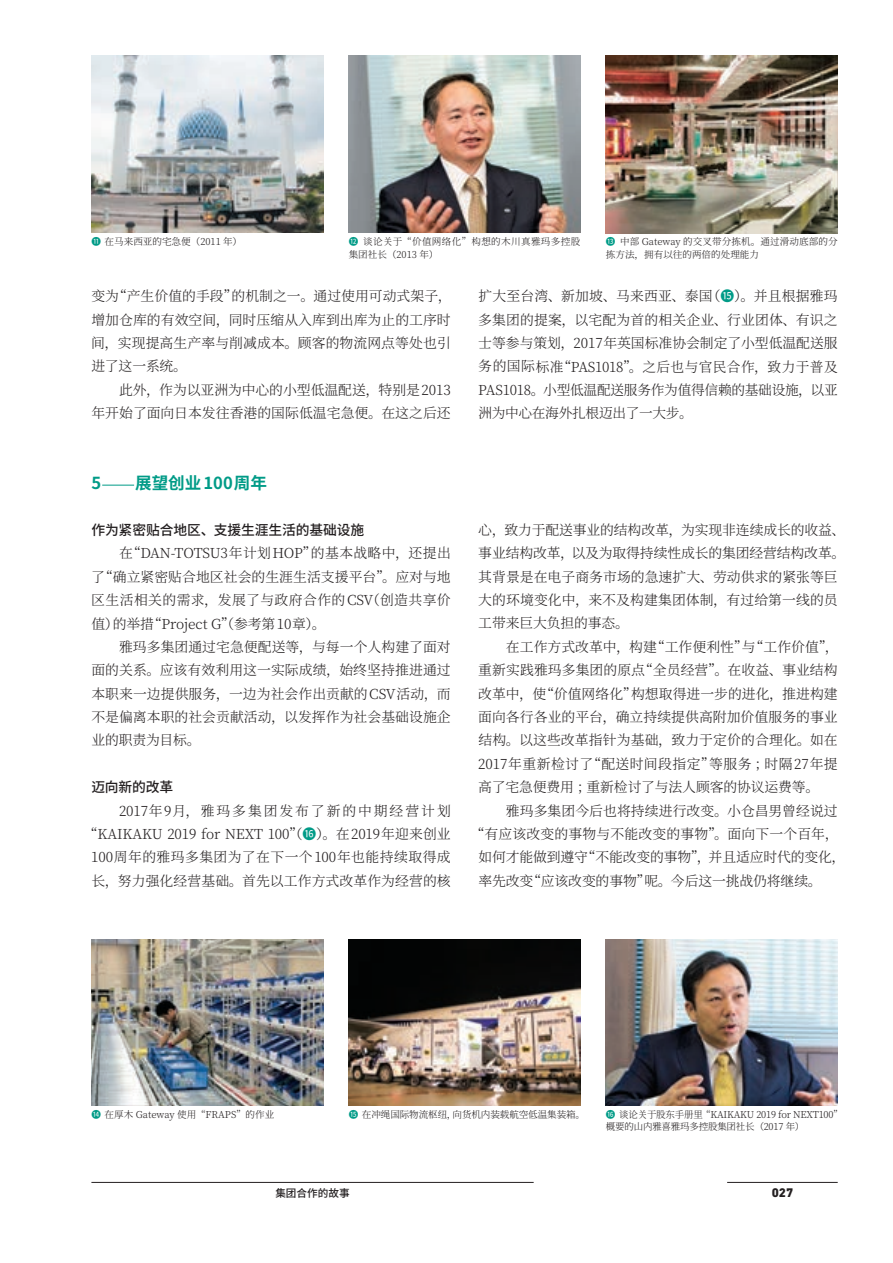
<style>
.page{position:relative;width:893px;height:1263px;background:#fff}
.page>*{position:absolute;margin:0;border:0;box-sizing:border-box;transform-origin:0 0}
.中見出し{font:700 16.65px "Source Han Sans CN";color:#009b87}
.本文{font:300 13.8px/23.4px "Source Han Serif SC";letter-spacing:.005em;color:#231f20;text-align:justify}
.小見出し{font:500 13.8px "Source Han Sans CN";letter-spacing:-.01em;color:#231f20}
.t1{font:800 12.75px "DIN Next LT Pro";color:#231f20}
.t2{font:500 10.65px "Source Han Sans CN";color:#231f20}
.cap{font:300 9.6px/12.8px "Source Han Serif SC";color:#231f20}
.cap-2{font:300 9.6px/12.8px "Source Han Serif SC";letter-spacing:-.02em;color:#231f20}
.cap-3{font:300 9.6px/12.8px "Source Han Serif SC";letter-spacing:.04em;color:#231f20}
.s1{font-family:"Source Han Sans CN";font-weight:400;color:#009b87}
</style>
<div class="page">
<img style="left:91px;top:940px;width:232px;height:166px">
<img style="left:91px;top:55px;width:232px;height:178px">
<img style="left:349px;top:940px;width:231px;height:165px">
<img style="left:349px;top:55px;width:231px;height:178px">
<img style="left:606px;top:55px;width:232px;height:178px">
<hr style="left:102px;top:485px;width:32px;height:1px;background:#009b87">
<img style="left:606px;top:940px;width:232px;height:166px">
<hr style="left:727px;top:1182px;width:111px;height:1px;background:#231f20">
<hr style="left:91px;top:1182px;width:443px;height:1px;background:#231f20">
<p class="cap" style="left:91px;top:235px;width:152px"><span class="s1">⓫</span> 在马来西亚的宅急便（2011 年）</p>
<p class="cap-3" style="left:349px;top:235px;width:233px"><span class="s1">⓬</span> 谈论关于 “价值网络化” 构想的木川真雅玛多控股集团社长（2013 年）</p>
<p class="cap" style="left:606px;top:235px;width:233px"><span class="s1">⓭</span> 中部 Gateway 的交叉带分拣机。通过滑动底部的分拣方法，拥有以往的两倍的处理能力</p>
<p class="本文" style="left:91px;top:285px;width:362px">变为“产生价值的手段”的机制之一。通过使用可动式架子，增加仓库的有效空间，同时压缩从入库到出库为止的工序时间，实现提高生产率与削减成本。顾客的物流网点等处也引进了这一系统。</p>
<p class="本文" style="left:91px;top:378px;width:361px;text-align:right">此外，作为以亚洲为中心的小型低温配送，特别是2013<br>年开始了面向日本发往香港的国际低温宅急便。在这之后还</p>
<p class="中見出し" style="left:91px;top:474px;width:11px">5</p>
<p class="中見出し" style="left:135px;top:474px;width:133px">展望创业 100周年</p>
<p class="小見出し" style="left:91px;top:522px;width:275px">作为紧密贴合地区、支援生涯生活的基础设施</p>
<p class="本文" style="left:91px;top:542px;width:361px;text-indent:28px">在“DAN-TOTSU3年计划HOP”的基本战略中，还提出了“确立紧密贴合地区社会的生涯生活支援平台”。应对与地区生活相关的需求，发展了与政府合作的CSV（创造共享价值）的举措“Project G”（参考第10章）。</p>
<p class="本文" style="left:91px;top:635px;width:361px;text-indent:28px">雅玛多集团通过宅急便配送等，与每一个人构建了面对面的关系。应该有效利用这一实际成绩，始终坚持推进通过本职来一边提供服务，一边为社会作出贡献的CSV活动，而不是偏离本职的社会贡献活动，以发挥作为社会基础设施企业的职责为目标。</p>
<p class="小見出し" style="left:91px;top:779px;width:84px">迈向新的改革</p>
<p class="本文" style="left:84px;top:799px;width:368px;text-align:right">2017年9月，雅玛多集团发布了新的中期经营计划“KAIKAKU 2019 for NEXT 100”（<span class="s1">⓰</span>）。在2019年迎来创业100周年的雅玛多集团为了在下一个100年也能持续取得成长，努力强化经营基础。首先以工作方式改革作为经营的核</p>
<p class="本文" style="left:478px;top:285px;width:361px">扩大至台湾、新加坡、马来西亚、泰国（<span class="s1">⓯</span>）。并且根据雅玛多集团的提案，以宅配为首的相关企业、行业团体、有识之士等参与策划，2017年英国标准协会制定了小型低温配送服务的国际标准“PAS1018”。之后也与官民合作，致力于普及PAS1018。小型低温配送服务作为值得信赖的基础设施，以亚洲为中心在海外扎根迈出了一大步。</p>
<p class="本文" style="left:478px;top:518px;width:369px;text-align:left">心，致力于配送事业的结构改革，为实现非连续成长的收益、事业结构改革，以及为取得持续性成长的集团经营结构改革。其背景是在电子商务市场的急速扩大、劳动供求的紧张等巨大的环境变化中，来不及构建集团体制，有过给第一线的员工带来巨大负担的事态。</p>
<p class="本文" style="left:478px;top:635px;width:362px;text-indent:28px">在工作方式改革中，构建“工作便利性”与“工作价值”，重新实践雅玛多集团的原点“全员经营”。在收益、事业结构改革中，使“价值网络化”构想取得进一步的进化，推进构建面向各行各业的平台，确立持续提供高附加价值服务的事业结构。以这些改革指针为基础，致力于定价的合理化。如在2017年重新检讨了“配送时间段指定”等服务；时隔27年提高了宅急便费用；重新检讨了与法人顾客的协议运费等。</p>
<p class="本文" style="left:506px;top:799px;width:333px">雅玛多集团今后也将持续进行改变。小仓昌男曾经说过</p>
<p class="本文" style="left:471px;top:822px;width:369px">“有应该改变的事物与不能改变的事物”。面向下一个百年，</p>
<p class="本文" style="left:478px;top:846px;width:369px">如何才能做到遵守“不能改变的事物”，并且适应时代的变化，</p>
<p class="本文" style="left:478px;top:869px;width:345px">率先改变“应该改变的事物”呢。今后这一挑战仍将继续。</p>
<p class="cap" style="left:91px;top:1108px;width:184px"><span class="s1">⓮</span> 在厚木 Gateway 使用 “FRAPS” 的作业</p>
<p class="cap" style="left:349px;top:1108px;width:238px"><span class="s1">⓯</span> 在冲绳国际物流枢纽，向货机内装载航空低温集装箱。</p>
<p class="cap-2" style="left:606px;top:1108px;width:233px"><span class="s1">⓰</span> 谈论关于股东手册里 “KAIKAKU 2019 for NEXT100”概要的山内雅喜雅玛多控股集团社长（2017 年）</p>
<p class="t2" style="left:275px;top:1187px;width:76px">集团合作的故事</p>
<p class="t1" style="left:772px;top:1185px;width:23px">027</p>
</div>
